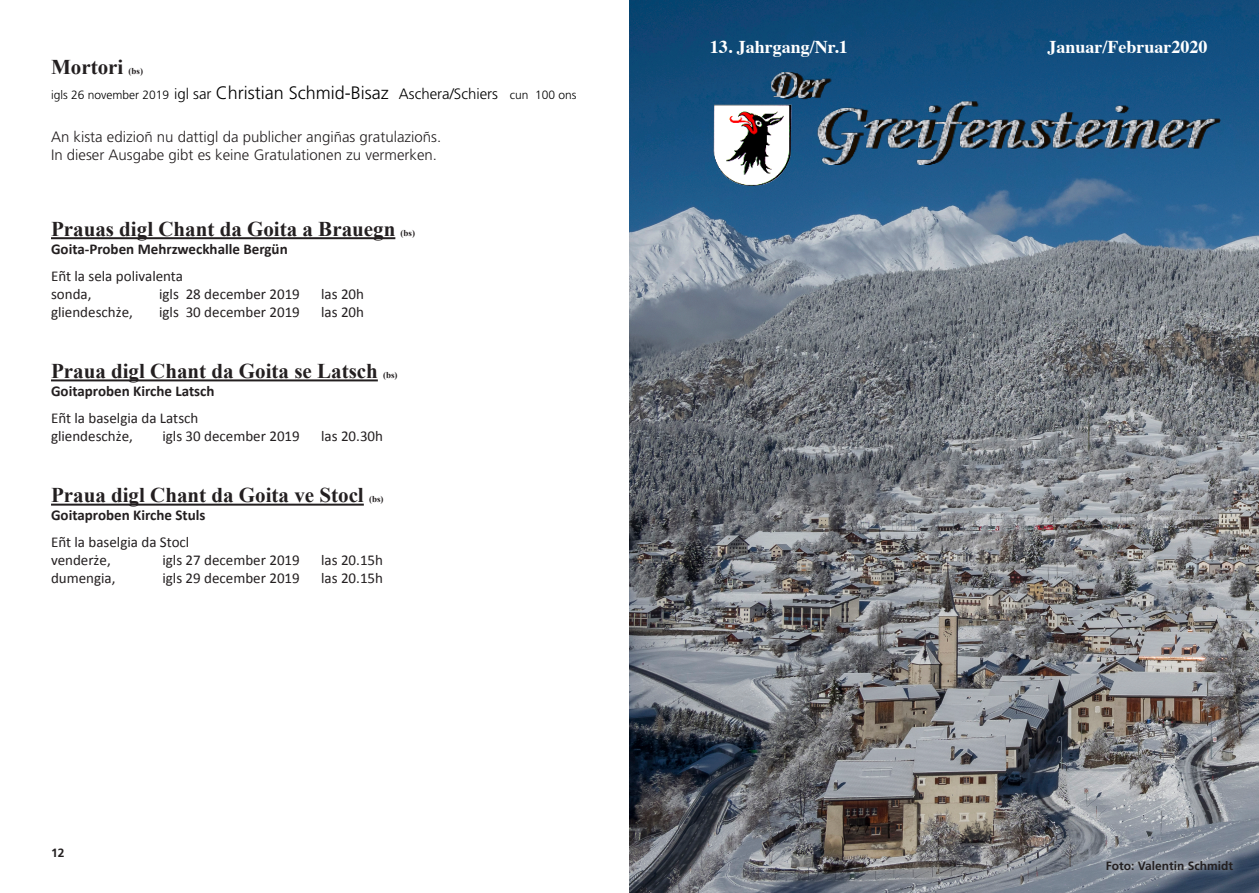
<style>
.page{position:relative;width:1259px;height:893px;background:#fff}
.page>*{position:absolute;margin:0;border:0;box-sizing:border-box;transform-origin:0 0}
.t1{font:700 21px "Times New Roman";color:#231f20}
.t2{font:700 18px "Times";color:#fff}
.t3{font:15px/18px "Calibri";color:#231f20}
.t4{font:300 15px/18px "Frutiger";color:#231f20}
.t5{font:700 15px "Calibri";color:#231f20}
.t6{font:300 12px "Frutiger";color:#000}
.t7{font:700 12px "Frutiger";color:#231f20}
.t8{font:700 9px "Times New Roman";color:#231f20}
.s1{font-size:15px}
.s2{font-size:18px}
.s3{color:#fff}
</style>
<div class="page">
<hr style="left:51px;top:237px;width:344px;height:2px;background:#231f20">
<hr style="left:51px;top:379px;width:327px;height:2px;background:#231f20">
<hr style="left:51px;top:504px;width:313px;height:2px;background:#231f20">
<img style="left:629px;top:0;width:630px;height:893px">
<img style="left:770px;top:71px;width:451px;height:94px">
<img style="left:713px;top:105px;width:78px;height:81px">
<div style="left:1097px;top:851px;width:144px;height:28px;background:#fff;opacity:.75"></div>
<h1 class="t1" style="left:51px;top:52px;width:74px">Mortori</h1>
<p class="t8" style="left:129px;top:65px;width:16px">(bs)</p>
<p class="t6" style="left:51px;top:88px;width:527px">igls 26 november 2019 <span class="s1">igl sar</span> <span class="s2">Christian Schmid-Bisaz</span> <span class="s1">Aschera/Schiers</span> cun 100 ons</p>
<p class="t4" style="left:51px;top:128px;width:392px">An kista edizioñ nu dattigl da publicher angiñas gratulazioñs.<br>In dieser Ausgabe gibt es keine Gratulationen zu vermerken.</p>
<h1 class="t1" style="left:51px;top:214px;width:346px">Prauas digl Chant da Goita a Brauegn</h1>
<p class="t8" style="left:400px;top:227px;width:16px">(bs)</p>
<p class="t5" style="left:51px;top:240px;width:238px">Goita-Proben Mehrzweckhalle Bergün</p>
<p class="t3" style="left:51px;top:267px;width:133px">Eñt la sela polivalenta sonda,</p>
<p class="t3" style="left:159px;top:285px;width:142px">igls <span class="s3">i</span>28 december 2019</p>
<p class="t3" style="left:321px;top:285px;width:44px">las 20h</p>
<p class="t3" style="left:51px;top:303px;width:83px">gliendeschże,</p>
<p class="t3" style="left:159px;top:303px;width:142px">igls <span class="s3">i</span>30 december 2019</p>
<p class="t3" style="left:321px;top:303px;width:44px">las 20h</p>
<h1 class="t1" style="left:51px;top:357px;width:328px">Praua digl Chant da Goita se Latsch</h1>
<p class="t8" style="left:383px;top:369px;width:16px">(bs)</p>
<p class="t5" style="left:51px;top:382px;width:165px">Goitaproben Kirche Latsch</p>
<p class="t3" style="left:51px;top:409px;width:149px">Eñt la baselgia da Latsch gliendeschże,</p>
<p class="t3" style="left:162px;top:427px;width:139px">igls 30 december 2019</p>
<p class="t3" style="left:321px;top:427px;width:63px">las 20.30h</p>
<h1 class="t1" style="left:51px;top:481px;width:314px">Praua digl Chant da Goita ve Stocl</h1>
<p class="t8" style="left:369px;top:493px;width:16px">(bs)</p>
<p class="t5" style="left:51px;top:506px;width:156px">Goitaproben Kirche Stuls</p>
<p class="t3" style="left:51px;top:533px;width:140px">Eñt la baselgia da Stocl venderże,</p>
<p class="t3" style="left:162px;top:551px;width:139px">igls 27 december 2019</p>
<p class="t3" style="left:321px;top:551px;width:63px">las 20.15h</p>
<p class="t3" style="left:51px;top:569px;width:66px">dumengia,</p>
<p class="t3" style="left:162px;top:569px;width:139px">igls 29 december 2019</p>
<p class="t3" style="left:321px;top:569px;width:63px">las 20.15h</p>
<p class="t7" style="left:51px;top:845px;width:15px">12</p>
<p class="t2" style="left:710px;top:29px;width:139px">13. Jahrgang/Nr.1</p>
<p class="t2" style="left:1047px;top:29px;width:162px">Januar/Februar2020</p>
<p class="t7" style="left:1106px;top:858px;width:129px">Foto: Valentin Schmidt</p>
</div>
